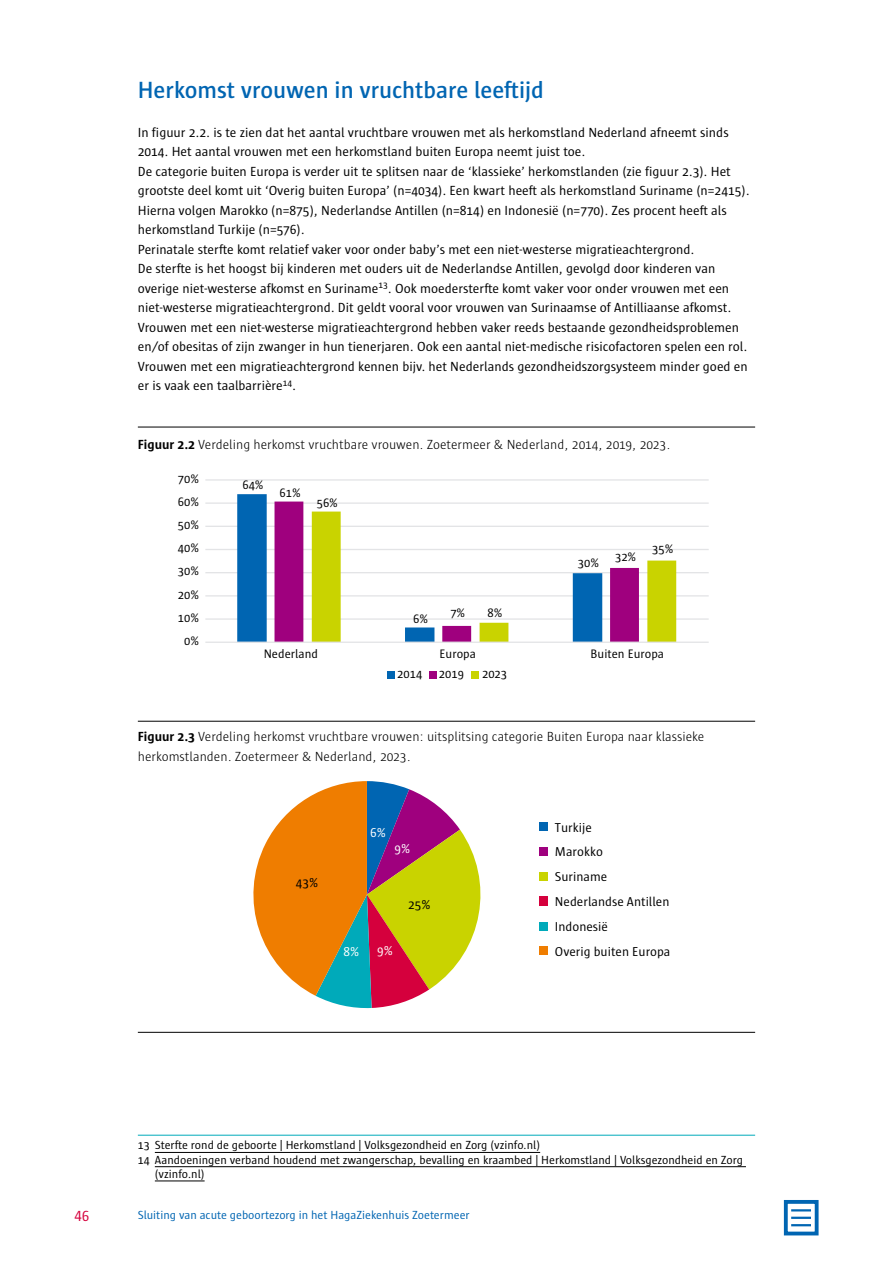
<style>
.page{position:relative;width:893px;height:1263px;background:#fff}
.page>*{position:absolute;margin:0;border:0;box-sizing:border-box;transform-origin:0 0}
.Heading_2_H2_geen_inhoud{font:600 24px "Sun";color:#0065b2}
.t1{font:15px "Sun";color:#d5003d}
.Broodtekst_P{font:13.5px/19.5px "Sun";color:#000}
.Figuur_titel_P{font:300 13.5px/19.5px "Sun";color:#000}
.Afbeelding{font:13.2px/24.8px "Sun";color:#000}
.Afbeelding-2{font:13.2px "Sun";color:#fff}
.Afbeelding-3{font:12.6px "Sun";color:#000}
.Voetnoot_auto{font:12px/14.2px "Sun";color:#000}
.t2{font:12px "Sun";color:#0065b2}
.s1{font-weight:700}
</style>
<div class="page">
<hr style="left:138px;top:1135px;width:617px;height:1px;background:#00aaba">
<hr style="left:155px;top:1152px;width:385px;height:1px;background:#000">
<hr style="left:155px;top:1166px;width:591px;height:1px;background:#000">
<hr style="left:155px;top:1181px;width:50px;height:1px;background:#000">
<hr style="left:138px;top:1032px;width:617px;height:1px;background:#000">
<hr style="left:138px;top:721px;width:617px;height:1px;background:#000">
<hr style="left:138px;top:427px;width:617px;height:1px;background:#000">
<hr style="left:205px;top:618px;width:504px;height:2px;background:#e3e4e6">
<hr style="left:205px;top:595px;width:504px;height:1px;background:#e3e4e6">
<hr style="left:205px;top:572px;width:504px;height:1px;background:#e3e4e6">
<hr style="left:205px;top:549px;width:504px;height:1px;background:#e3e4e6">
<hr style="left:205px;top:526px;width:504px;height:1px;background:#e3e4e6">
<hr style="left:205px;top:502px;width:504px;height:2px;background:#e3e4e6">
<hr style="left:205px;top:479px;width:504px;height:2px;background:#e3e4e6">
<svg style="left:237px;top:494px;width:38px;height:148px;fill:#0065b2"></svg>
<svg style="left:275px;top:501px;width:364px;height:141px"></svg>
<svg style="left:312px;top:512px;width:364px;height:130px"></svg>
<hr style="left:205px;top:642px;width:504px;height:1px;background:#e3e4e6">
<div style="left:387px;top:671px;width:7px;height:8px;background:#0065b2"></div>
<div style="left:429px;top:671px;width:8px;height:8px;background:#9f007e"></div>
<div style="left:471px;top:671px;width:8px;height:8px;background:#c9d300"></div>
<svg style="left:253px;top:781px;width:228px;height:228px"></svg>
<div style="left:539px;top:822px;width:9px;height:9px;background:#0065b2"></div>
<div style="left:539px;top:847px;width:9px;height:9px;background:#9f007e"></div>
<div style="left:539px;top:872px;width:9px;height:8px;background:#c9d300"></div>
<div style="left:539px;top:896px;width:9px;height:10px;background:#d5003d"></div>
<div style="left:539px;top:922px;width:9px;height:8px;background:#00aaba"></div>
<div style="left:539px;top:946px;width:9px;height:9px;background:#ef7d00"></div>
<div style="left:784px;top:1200px;width:35px;height:35px;border:4px solid #0065b2"></div>
<hr style="left:791px;top:1209px;width:20px;height:2px;background:#0065b2">
<hr style="left:791px;top:1217px;width:20px;height:2px;background:#0065b2">
<hr style="left:791px;top:1224px;width:20px;height:2px;background:#0065b2">
<h2 class="Heading_2_H2_geen_inhoud" style="left:138px;top:76px;width:408px">Herkomst vrouwen in vruchtbare leeftijd</h2>
<p class="Broodtekst_P" style="left:138px;top:122px;width:592px">In figuur 2.2. is te zien dat het aantal vruchtbare vrouwen met als herkomstland Nederland afneemt sinds<br>2014. Het aantal vrouwen met een herkomstland buiten Europa neemt juist toe.</p>
<p class="Broodtekst_P" style="left:138px;top:161px;width:613px">De categorie buiten Europa is verder uit te splitsen naar de ‘klassieke’ herkomstlanden (zie figuur 2.3). Het grootste deel komt uit ‘Overig buiten Europa’ (n=4034). Een kwart heeft als herkomstland Suriname (n=2415).<br>Hierna volgen Marokko (n=875), Nederlandse Antillen (n=814) en Indonesië (n=770). Zes procent heeft als herkomstland Turkije (n=576).</p>
<p class="Broodtekst_P" style="left:138px;top:239px;width:611px">Perinatale sterfte komt relatief vaker voor onder baby’s met een niet-westerse migratieachtergrond.<br>De sterfte is het hoogst bij kinderen met ouders uit de Nederlandse Antillen, gevolgd door kinderen van overige niet-westerse afkomst en Suriname<sup>13</sup>. Ook moedersterfte komt vaker voor onder vrouwen met een niet-westerse migratieachtergrond. Dit geldt vooral voor vrouwen van Surinaamse of Antilliaanse afkomst.<br>Vrouwen met een niet-westerse migratieachtergrond hebben vaker reeds bestaande gezondheidsproblemen en/of obesitas of zijn zwanger in hun tienerjaren. Ook een aantal niet-medische risicofactoren spelen een rol.<br>Vrouwen met een migratieachtergrond kennen bijv. het Nederlands gezondheidszorgsysteem minder goed en er is vaak een taalbarrière<sup>14</sup>.</p>
<p class="Figuur_titel_P" style="left:138px;top:434px;width:534px"><span class="s1">Figuur 2.2</span> Verdeling herkomst vruchtbare vrouwen. Zoetermeer &amp; Nederland, 2014, 2019, 2023.</p>
<p class="Afbeelding-3" style="left:242px;top:478px;width:23px">64%</p>
<p class="Afbeelding-3" style="left:178px;top:471px;width:23px">70%</p>
<p class="Afbeelding-3" style="left:280px;top:486px;width:23px">61%</p>
<p class="Afbeelding-3" style="left:178px;top:495px;width:23px">60%</p>
<p class="Afbeelding-3" style="left:317px;top:496px;width:23px">56%</p>
<p class="Afbeelding-3" style="left:178px;top:518px;width:23px">50%</p>
<p class="Afbeelding-3" style="left:178px;top:541px;width:23px">40%</p>
<p class="Afbeelding-3" style="left:178px;top:564px;width:23px">30%</p>
<p class="Afbeelding-3" style="left:178px;top:587px;width:23px">20%</p>
<p class="Afbeelding-3" style="left:178px;top:611px;width:23px">10%</p>
<p class="Afbeelding-3" style="left:184px;top:634px;width:16px">0%</p>
<p class="Afbeelding-3" style="left:413px;top:612px;width:16px">6%</p>
<p class="Afbeelding-3" style="left:450px;top:606px;width:16px">7%</p>
<p class="Afbeelding-3" style="left:488px;top:605px;width:16px">8%</p>
<p class="Afbeelding-3" style="left:578px;top:556px;width:23px">30%</p>
<p class="Afbeelding-3" style="left:615px;top:549px;width:23px">32%</p>
<p class="Afbeelding-3" style="left:652px;top:542px;width:23px">35%</p>
<p class="Afbeelding-3" style="left:264px;top:647px;width:56px">Nederland</p>
<p class="Afbeelding-3" style="left:440px;top:647px;width:38px">Europa</p>
<p class="Afbeelding-3" style="left:591px;top:647px;width:75px">Buiten Europa</p>
<p class="Afbeelding-3" style="left:397px;top:667px;width:27px">2014</p>
<p class="Afbeelding-3" style="left:439px;top:667px;width:27px">2019</p>
<p class="Afbeelding-3" style="left:482px;top:667px;width:27px">2023</p>
<p class="Figuur_titel_P" style="left:138px;top:727px;width:568px"><span class="s1">Figuur 2.3</span> Verdeling herkomst vruchtbare vrouwen: uitsplitsing categorie Buiten Europa naar klassieke herkomstlanden. Zoetermeer &amp; Nederland, 2023.</p>
<p class="Afbeelding" style="left:296px;top:870px;width:24px">43%</p>
<p class="Afbeelding-2" style="left:370px;top:825px;width:17px">6%</p>
<p class="Afbeelding-2" style="left:395px;top:841px;width:17px">9%</p>
<p class="Afbeelding" style="left:408px;top:892px;width:24px">25%</p>
<p class="Afbeelding-2" style="left:344px;top:944px;width:17px">8%</p>
<p class="Afbeelding-2" style="left:377px;top:943px;width:17px">9%</p>
<p class="Afbeelding" style="left:555px;top:815px;width:117px">Turkije<br>Marokko<br>Suriname<br>Nederlandse Antillen<br>Indonesië<br>Overig buiten Europa</p>
<p class="Voetnoot_auto" style="left:138px;top:1138px;width:404px">13 Sterfte rond de geboorte | Herkomstland | Volksgezondheid en Zorg (vzinfo.nl)</p>
<p class="Voetnoot_auto" style="left:155px;top:1152px;width:590px;text-indent:-17px">14 Aandoeningen verband houdend met zwangerschap, bevalling en kraambed | Herkomstland | Volksgezondheid en Zorg (vzinfo.nl)</p>
<p class="t1" style="left:74px;top:1208px;width:16px">46</p>
<p class="t2" style="left:138px;top:1208px;width:333px">Sluiting van acute geboortezorg in het HagaZiekenhuis Zoetermeer</p>
</div>
